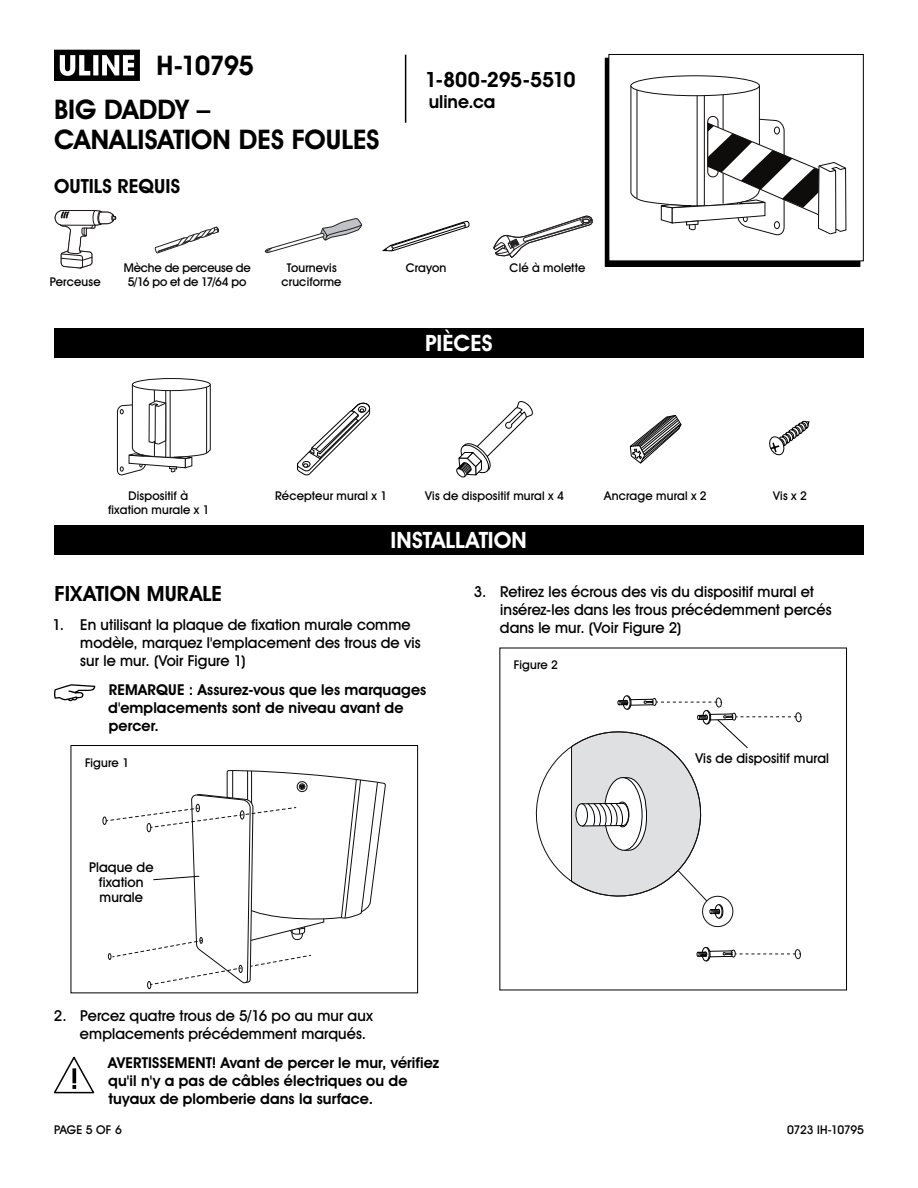
<style>
.page{position:relative;width:918px;height:1188px;background:#fff}
.page>*{position:absolute;margin:0;border:0;box-sizing:border-box;transform-origin:0 0}
.t1{font:700 27px/30px "Uline Two Knine";color:#000}
.t2{font:700 22.5px "Uline Two Knine";color:#fff}
.t3{font:700 21px "Uline Two Knine";letter-spacing:-.02em;color:#000}
.t4{font:700 21px "Uline Two Knine";color:#000}
.t5{font:700 19.5px "Uline Two Knine";letter-spacing:.005em;color:#000}
.t6{font:700 18px "Uline Two Knine";color:#000}
.t7{font:15px/18px "Uline Two Knine";letter-spacing:.005em;color:#000}
.t8{font:700 15px/18px "Uline Two Knine";letter-spacing:.005em;color:#000}
.t9{font:13.5px/15px "Uline Two Knine";letter-spacing:.01em;color:#000;text-align:center}
.t10{font:12px/14.4px "Uline Two Knine";letter-spacing:.015em;color:#000;text-align:center}
.t11{font:12px/14.4px "Uline Two Knine";letter-spacing:-.015em;color:#000;text-align:center}
.t12{font:12px "Uline Two Knine";letter-spacing:-.025em;color:#000}
.s1{font-weight:400}
</style>
<div class="page">
<hr style="left:405px;top:55px;width:1px;height:68px;background:#000">
<svg style="left:54px;top:50px;width:86px;height:31px"></svg>
<div style="left:54px;top:328px;width:810px;height:30px;background:#000"></div>
<div style="left:54px;top:525px;width:810px;height:30px;background:#000"></div>
<div style="left:605px;top:58px;width:255px;height:208px;background:#000"></div>
<div style="left:609px;top:54px;width:254px;height:207px;background:#fff"></div>
<div style="left:608px;top:54px;width:256px;height:207px;border:1px solid #000"></div>
<svg style="left:54px;top:684px;width:41px;height:17px"></svg>
<svg style="left:54px;top:1057px;width:40px;height:36px"></svg>
<svg style="left:55px;top:210px;width:61px;height:58px"></svg>
<svg style="left:155px;top:226px;width:64px;height:27px"></svg>
<svg style="left:265px;top:218px;width:97px;height:35px"></svg>
<div style="left:795px;top:949px;width:6px;height:10px;border:1px solid #121010;border-radius:50%"></div>
<div style="left:795px;top:712px;width:7px;height:10px;border:1px solid #121010;border-radius:50%"></div>
<svg style="left:697px;top:947px;width:103px;height:14px"></svg>
<div style="left:71px;top:745px;width:347px;height:248px;border:1px solid #000"></div>
<svg style="left:630px;top:76px;width:217px;height:160px"></svg>
<div style="left:631px;top:76px;width:128px;height:20px;background:#fff;border-radius:50%"></div>
<div style="left:631px;top:75px;width:129px;height:21px;border:1px solid #0f0c0c;border-radius:50%"></div>
<svg style="left:103px;top:770px;width:283px;height:219px"></svg>
<svg style="left:629px;top:415px;width:53px;height:49px"></svg>
<svg style="left:769px;top:420px;width:41px;height:36px"></svg>
<svg style="left:297px;top:402px;width:74px;height:74px"></svg>
<svg style="left:456px;top:401px;width:77px;height:77px"></svg>
<svg style="left:117px;top:384px;width:94px;height:92px"></svg>
<div style="left:132px;top:379px;width:78px;height:12px;background:#fff;border-radius:50%"></div>
<div style="left:132px;top:378px;width:79px;height:13px;border:1px solid #121010;border-radius:50%"></div>
<svg style="left:535px;top:695px;width:266px;height:233px"></svg>
<svg style="left:382px;top:220px;width:88px;height:32px"></svg>
<svg style="left:493px;top:215px;width:100px;height:43px"></svg>
<h1 class="t1" style="left:157px;top:50px;width:99px">H-10795</h1>
<h1 class="t1" style="left:54px;top:94px;width:327px">BIG DADDY –<br>CANALISATION DES FOULES</h1>
<h3 class="t5" style="left:54px;top:174px;width:127px">OUTILS REQUIS</h3>
<h3 class="t3" style="left:425px;top:67px;width:152px">1-800-295-5510</h3>
<p class="t6" style="left:429px;top:90px;width:68px">uline.ca</p>
<p class="t10" style="left:50px;top:274px;width:52px">Perceuse</p>
<p class="t11" style="left:124px;top:260px;width:129px">Mèche de perceuse de<br>5/16 po et de 17/64 po</p>
<p class="t10" style="left:281px;top:260px;width:62px">Tournevis cruciforme</p>
<p class="t10" style="left:406px;top:260px;width:42px">Crayon</p>
<p class="t10" style="left:510px;top:260px;width:77px">Clé à molette</p>
<h2 class="t2" style="left:425px;top:330px;width:69px">PIÈCES</h2>
<p class="t10" style="left:108px;top:488px;width:103px">Dispositif à fixation murale x 1</p>
<p class="t10" style="left:275px;top:488px;width:114px">Récepteur mural x 1</p>
<p class="t10" style="left:425px;top:488px;width:140px">Vis de dispositif mural x 4</p>
<p class="t10" style="left:604px;top:488px;width:104px">Ancrage mural x 2</p>
<p class="t10" style="left:773px;top:488px;width:35px">Vis x 2</p>
<h2 class="t2" style="left:391px;top:526px;width:138px">INSTALLATION</h2>
<h3 class="t4" style="left:55px;top:581px;width:169px">FIXATION MURALE</h3>
<p class="t7" style="left:80px;top:616px;width:342px;text-indent:-28px">1. En utilisant la plaque de fixation murale comme modèle, marquez l'emplacement des trous de vis sur le mur. (Voir Figure 1)</p>
<p class="t8" style="left:108px;top:680px;width:320px">REMARQUE : Assurez-vous que les marquages d<span class="s1">'</span>emplacements sont de niveau avant de percer.</p>
<p class="t10" style="left:85px;top:755px;width:46px">Figure 1</p>
<p class="t9" style="left:89px;top:859px;width:66px">Plaque de fixation murale</p>
<p class="t7" style="left:500px;top:582px;width:333px;text-indent:-26px">3. Retirez les écrous des vis du dispositif mural et insérez-les dans les trous précédemment percés dans le mur. (Voir Figure 2)</p>
<p class="t10" style="left:514px;top:658px;width:46px">Figure 2</p>
<p class="t9" style="left:695px;top:750px;width:135px">Vis de dispositif mural</p>
<p class="t7" style="left:80px;top:1007px;width:294px;text-indent:-26px">2. Percez quatre trous de 5/16 po au mur aux emplacements précédemment marqués.</p>
<p class="t8" style="left:108px;top:1053px;width:333px">AVERTISSEMENT! Avant de percer le mur, vérifiez qu'il n'y a pas de câbles électriques ou de tuyaux de plomberie dans la surface.</p>
<p class="t10" style="left:54px;top:1122px;width:69px">PAGE 5 OF 6</p>
<p class="t12" style="left:787px;top:1122px;width:78px">0723 IH-10795</p>
</div>
